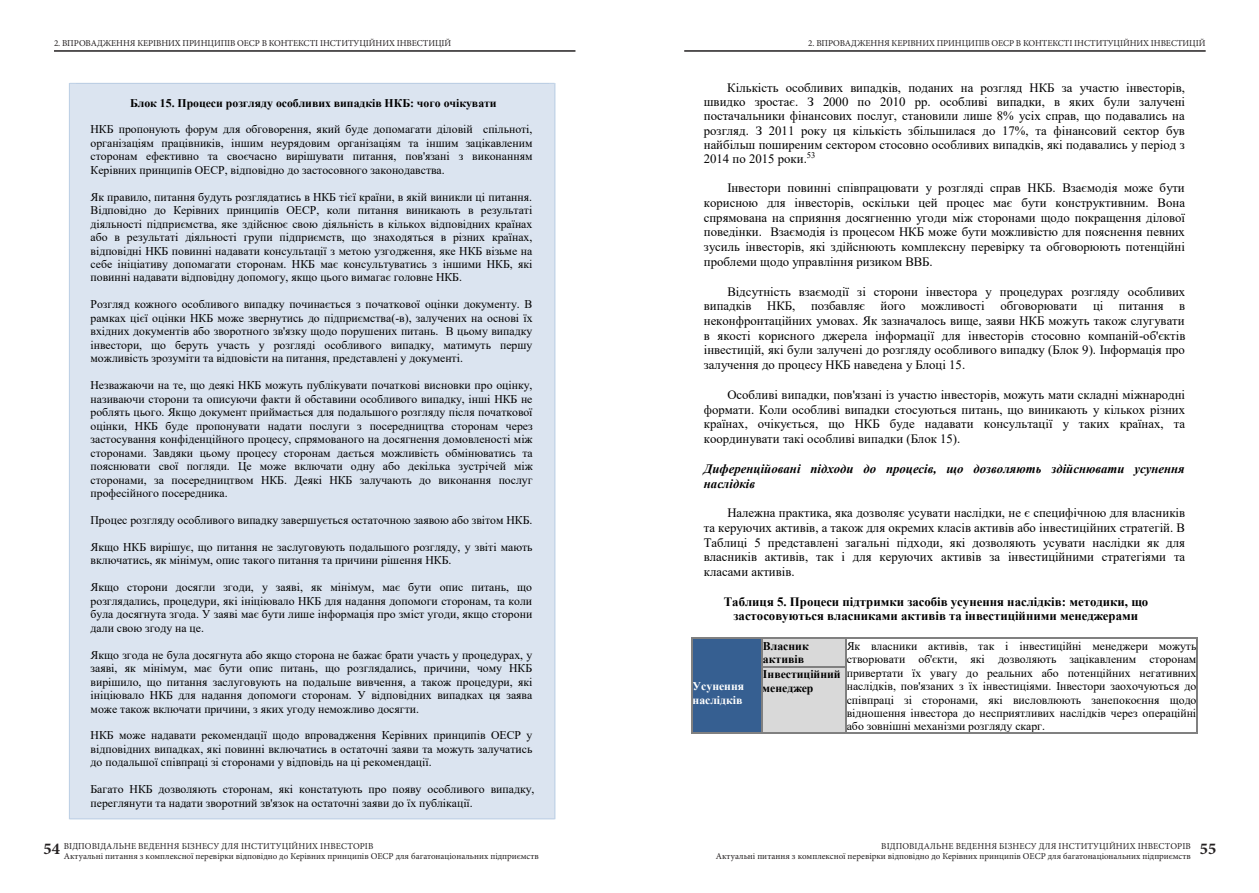
<style>
.page{position:relative;width:1259px;height:893px;background:#fff}
.page>*{position:absolute;margin:0;border:0;box-sizing:border-box;transform-origin:0 0}
.t1{font:700 16.5px "Minion Pro";color:#231f20}
.t2{font:12.75px/14.7px "Times New Roman";color:#000;text-align:justify}
.t3{font:700 12.75px/14.7px "Times New Roman";color:#000;text-align:center}
.t4{font:italic 700 12.75px/14.7px "Times New Roman";color:#000}
.t5{font:11.7px/13.5px "Times New Roman";color:#000;text-align:justify}
.t6{font:700 11.7px/13.4px "Times New Roman";color:#000}
.t7{font:700 11.7px/13.4px "Times New Roman";color:#fff}
.t8{font:9px/10.5px "Minion Pro";color:#231f20}
</style>
<div class="page">
<div style="left:70px;top:84px;width:484px;height:734px;background:#dbe4f0"></div>
<hr style="left:70px;top:83px;width:484px;height:1px;background:#b8cce3">
<hr style="left:69px;top:83px;width:1px;height:736px;background:#b8cce3">
<hr style="left:70px;top:819px;width:484px;height:1px;background:#b8cce3">
<hr style="left:554px;top:83px;width:1px;height:736px;background:#b8cce3">
<div style="left:692px;top:639px;width:70px;height:93px;background:#365f91"></div>
<div style="left:763px;top:639px;width:82px;height:28px;background:#808080"></div>
<div style="left:763px;top:639px;width:82px;height:13px;background:#d9d9d9"></div>
<div style="left:763px;top:652px;width:82px;height:14px;background:#d9d9d9"></div>
<hr style="left:692px;top:638px;width:70px;height:1px;background:#808080">
<hr style="left:763px;top:638px;width:82px;height:1px;background:#808080">
<hr style="left:846px;top:638px;width:350px;height:1px;background:#808080">
<div style="left:763px;top:668px;width:82px;height:64px;background:#d9d9d9"></div>
<svg style="left:691px;top:638px;width:1px;height:30px"></svg>
<svg style="left:762px;top:638px;width:1px;height:30px"></svg>
<hr style="left:763px;top:667px;width:82px;height:1px;background:#808080">
<svg style="left:845px;top:638px;width:1px;height:30px"></svg>
<svg style="left:1196px;top:638px;width:1px;height:30px"></svg>
<hr style="left:691px;top:668px;width:1px;height:64px;background:#808080">
<hr style="left:692px;top:732px;width:70px;height:1px;background:#808080">
<hr style="left:762px;top:668px;width:1px;height:64px;background:#808080">
<hr style="left:763px;top:732px;width:82px;height:1px;background:#808080">
<hr style="left:845px;top:668px;width:1px;height:64px;background:#808080">
<hr style="left:846px;top:732px;width:350px;height:1px;background:#808080">
<hr style="left:1196px;top:668px;width:1px;height:64px;background:#808080">
<hr style="left:54px;top:50px;width:521px;height:2px;background:#231f20">
<hr style="left:684px;top:50px;width:521px;height:2px;background:#231f20">
<p class="t8" style="left:54px;top:37px;width:399px">2. ВПРОВАДЖЕННЯ КЕРІВНИХ ПРИНЦИПІВ ОЕСР В КОНТЕКСТІ ІНСТИТУЦІЙНИХ ІНВЕСТИЦІЙ</p>
<p class="t8" style="left:808px;top:37px;width:399px">2. ВПРОВАДЖЕННЯ КЕРІВНИХ ПРИНЦИПІВ ОЕСР В КОНТЕКСТІ ІНСТИТУЦІЙНИХ ІНВЕСТИЦІЙ</p>
<p class="t6" style="left:130px;top:96px;width:368px">Блок 15. Процеси розгляду особливих випадків НКБ: чого очікувати</p>
<p class="t5" style="left:91px;top:122px;width:443px">НКБ пропонують форум для обговорення, який буде допомагати діловій спільноті, організаціям працівників, іншим неурядовим організаціям та іншим зацікавленим сторонам ефективно та своєчасно вирішувати питання, пов'язані з виконанням Керівних принципів ОЕСР, відповідно до застосовного законодавства.</p>
<p class="t5" style="left:91px;top:190px;width:443px">Як правило, питання будуть розглядатись в НКБ тієї країни, в якій виникли ці питання.<br>Відповідно до Керівних принципів ОЕСР, коли питання виникають в результаті діяльності підприємства, яке здійснює свою діяльність в кількох відповідних країнах або в результаті діяльності групи підприємств, що знаходяться в різних країнах, відповідні НКБ повинні надавати консультації з метою узгодження, яке НКБ візьме на себе ініціативу допомагати сторонам. НКБ має консультуватись з іншими НКБ, які повинні надавати відповідну допомогу, якщо цього вимагає головне НКБ.</p>
<p class="t5" style="left:91px;top:297px;width:443px">Розгляд кожного особливого випадку починається з початкової оцінки документу. В рамках цієї оцінки НКБ може звернутись до підприємства(-в), залучених на основі їх вхідних документів або зворотного зв'язку щодо порушених питань. В цьому випадку інвестори, що беруть участь у розгляді особливого випадку, матимуть першу можливість зрозуміти та відповісти на питання, представлені у документі.</p>
<p class="t5" style="left:91px;top:378px;width:444px">Незважаючи на те, що деякі НКБ можуть публікувати початкові висновки про оцінку, називаючи сторони та описуючи факти й обставини особливого випадку, інші НКБ не роблять цього. Якщо документ приймається для подальшого розгляду після початкової оцінки, НКБ буде пропонувати надати послуги з посередництва сторонам через застосування конфіденційного процесу, спрямованого на досягнення домовленості між сторонами. Завдяки цьому процесу сторонам дається можливість обмінюватись та пояснювати свої погляди. Це може включати одну або декілька зустрічей між сторонами, за посередництвом НКБ. Деякі НКБ залучають до виконання послуг професійного посередника.</p>
<p class="t5" style="left:91px;top:513px;width:443px">Процес розгляду особливого випадку завершується остаточною заявою або звітом НКБ.</p>
<p class="t5" style="left:91px;top:540px;width:443px">Якщо НКБ вирішує, що питання не заслуговують подальшого розгляду, у звіті мають включатись, як мінімум, опис такого питання та причини рішення НКБ.</p>
<p class="t5" style="left:91px;top:580px;width:443px">Якщо сторони досягли згоди, у заяві, як мінімум, має бути опис питань, що розглядались, процедури, які ініціювало НКБ для надання допомоги сторонам, та коли була досягнута згода. У заяві має бути лише інформація про зміст угоди, якщо сторони дали свою згоду на це.</p>
<p class="t5" style="left:91px;top:648px;width:443px">Якщо згода не була досягнута або якщо сторона не бажає брати участь у процедурах, у заяві, як мінімум, має бути опис питань, що розглядались, причини, чому НКБ вирішило, що питання заслуговують на подальше вивчення, а також процедури, які ініціювало НКБ для надання допомоги сторонам. У відповідних випадках ця заява може також включати причини, з яких угоду неможливо досягти.</p>
<p class="t5" style="left:91px;top:728px;width:443px">НКБ може надавати рекомендації щодо впровадження Керівних принципів ОЕСР у відповідних випадках, які повинні включатись в остаточні заяви та можуть залучатись до подальшої співпраці зі сторонами у відповідь на ці рекомендації.</p>
<p class="t5" style="left:91px;top:782px;width:445px">Багато НКБ дозволяють сторонам, які констатують про появу особливого випадку, переглянути та надати зворотний зв'язок на остаточні заяви до їх публікації.</p>
<p class="t2" style="left:704px;top:80px;width:483px;line-height:14.2px;text-indent:24px">Кількість особливих випадків, поданих на розгляд НКБ за участю інвесторів, швидко зростає. З 2000 по 2010 рр. особливі випадки, в яких були залучені постачальники фінансових послуг, становили лише 8% усіх справ, що подавались на розгляд. З 2011 року ця кількість збільшилася до 17%, та фінансовий сектор був найбільш поширеним сектором стосовно особливих випадків, які подавались у період з 2014 по 2015 роки.<sup>53</sup></p>
<p class="t2" style="left:704px;top:180px;width:483px;text-indent:24px">Інвестори повинні співпрацювати у розгляді справ НКБ. Взаємодія може бути корисною для інвесторів, оскільки цей процес має бути конструктивним. Вона спрямована на сприяння досягненню угоди між сторонами щодо покращення ділової поведінки. Взаємодія із процесом НКБ може бути можливістю для пояснення певних зусиль інвесторів, які здійснюють комплексну перевірку та обговорюють потенційні проблеми щодо управління ризиком ВВБ.</p>
<p class="t2" style="left:704px;top:284px;width:483px;text-indent:24px">Відсутність взаємодії зі сторони інвестора у процедурах розгляду особливих випадків НКБ, позбавляє його можливості обговорювати ці питання в неконфронтаційних умовах. Як зазначалось вище, заяви НКБ можуть також слугувати в якості корисного джерела інформації для інвесторів стосовно компаній-об'єктів інвестицій, які були залучені до розгляду особливого випадку (Блок 9). Інформація про залучення до процесу НКБ наведена у Блоці 15.</p>
<p class="t2" style="left:704px;top:387px;width:483px;text-indent:24px">Особливі випадки, пов'язані із участю інвесторів, можуть мати складні міжнародні формати. Коли особливі випадки стосуються питань, що виникають у кількох різних країнах, очікується, що НКБ буде надавати консультації у таких країнах, та координувати такі особливі випадки (Блок 15).</p>
<p class="t4" style="left:704px;top:461px;width:482px">Диференційовані підходи до процесів, що дозволяють здійснювати усунення наслідків</p>
<p class="t2" style="left:704px;top:505px;width:483px;text-indent:24px">Належна практика, яка дозволяє усувати наслідки, не є специфічною для власників та керуючих активів, а також для окремих класів активів або інвестиційних стратегій. В Таблиці 5 представлені загальні підходи, які дозволяють усувати наслідки як для власників активів, так і для керуючих активів за інвестиційними стратегіями та класами активів.</p>
<p class="t3" style="left:724px;top:594px;width:426px">Таблиця 5. Процеси підтримки засобів усунення наслідків: методики, що застосовуються власниками активів та інвестиційними менеджерами</p>
<p class="t7" style="left:692px;top:679px;width:53px">Усунення наслідків</p>
<p class="t6" style="left:763px;top:639px;width:47px">Власник активів</p>
<p class="t5" style="left:846px;top:639px;width:351px">Як власники активів, так і інвестиційні менеджери можуть створювати об'єкти, які дозволяють зацікавленим сторонам привертати їх увагу до реальних або потенційних негативних наслідків, пов'язаних з їх інвестиціями. Інвестори заохочуються до співпраці зі сторонами, які висловлюють занепокоєння щодо відношення інвестора до несприятливих наслідків через операційні або зовнішні механізми розгляду скарг.</p>
<p class="t6" style="left:762px;top:667px;width:80px">Інвестиційний менеджер</p>
<p class="t8" style="left:64px;top:840px;width:476px">ВІДПОВІДАЛЬНЕ ВЕДЕННЯ БІЗНЕСУ ДЛЯ ІНСТИТУЦІЙНИХ ІНВЕСТОРІВ<br>Актуальні питання з комплексної перевірки відповідно до Керівних принципів ОЕСР для багатонаціональних підприємств</p>
<p class="t8" style="left:716px;top:840px;width:476px;text-align:right">ВІДПОВІДАЛЬНЕ ВЕДЕННЯ БІЗНЕСУ ДЛЯ ІНСТИТУЦІЙНИХ ІНВЕСТОРІВ<br>Актуальні питання з комплексної перевірки відповідно до Керівних принципів ОЕСР для багатонаціональних підприємств</p>
<h1 class="t1" style="left:43px;top:837px;width:18px">54</h1>
<h1 class="t1" style="left:1200px;top:837px;width:18px">55</h1>
</div>
